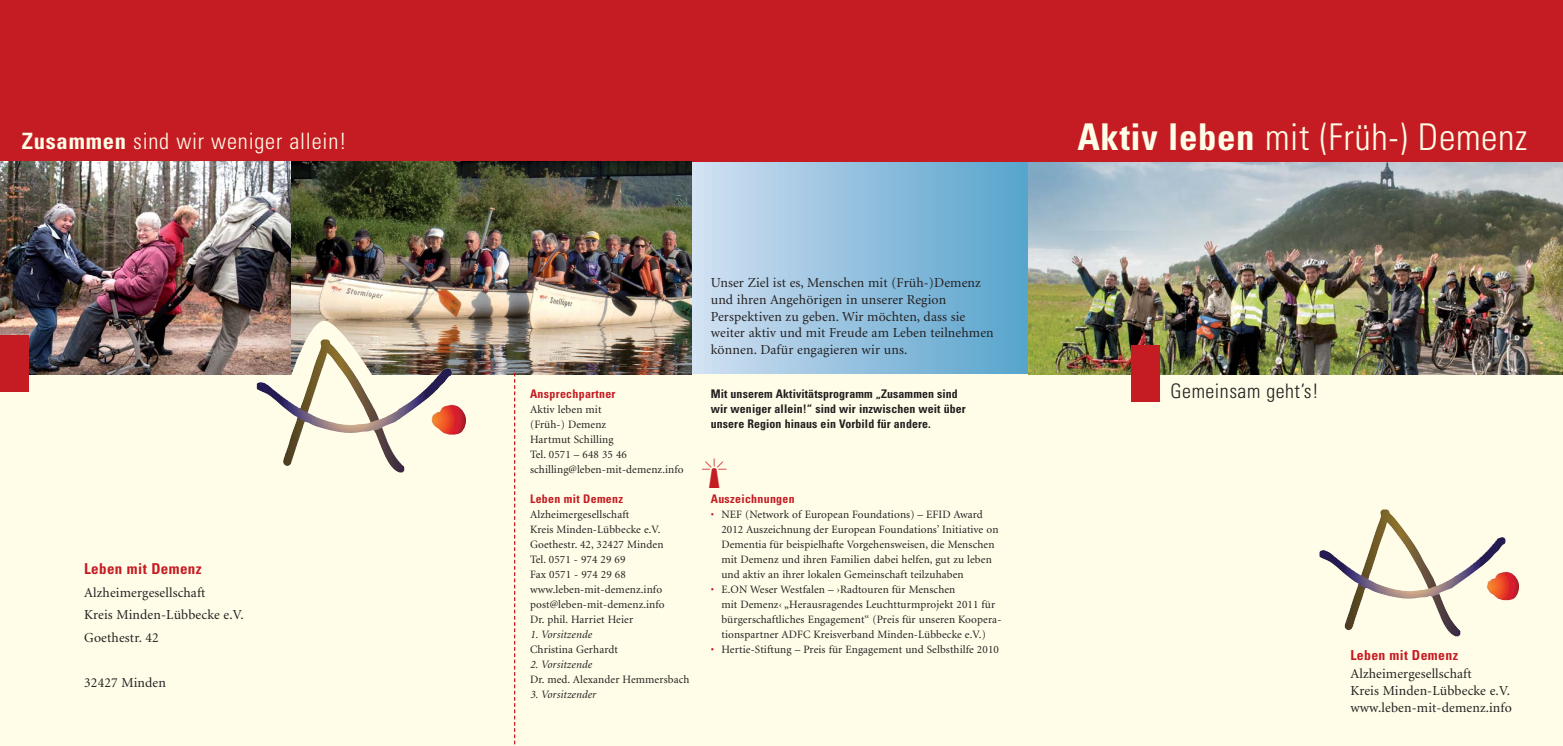
<style>
.page{position:relative;width:1563px;height:746px;background:#fff}
.page>*{position:absolute;margin:0;border:0;box-sizing:border-box;transform-origin:0 0}
.t1{font:300 condensed 36.88px "Univers";letter-spacing:.02em;color:#fffde8}
.t2{font:36.62px "Carta";color:#c51c23}
.t3{font:300 condensed 22.5px "Univers";letter-spacing:.035em;color:#fffde8}
.t4{font:300 condensed 20px "Univers";letter-spacing:.025em;color:#231f20}
.t5{font:700 condensed 15px "Univers";letter-spacing:.025em;color:#c51c23}
.t6{font:13.75px/16.9px "Minion";letter-spacing:.01em;color:#231f20}
.t7{font:700 condensed 13.75px "Univers";letter-spacing:.025em;color:#c51c23}
.t8{font:700 condensed 11.88px/15px "Univers";letter-spacing:.01em;color:#231f20}
.t9{font:700 condensed 11.88px "Univers";letter-spacing:.025em;color:#c51c23}
.t10{font:11.25px/15px "Minion";letter-spacing:.01em;color:#231f20}
.t11{font:italic 11.25px "Minion";letter-spacing:.01em;color:#231f20}
.s1{font-weight:700}
.s2{color:#c51c23}
</style>
<div class="page">
<img style="left:0;top:0;width:1563px;height:746px">
<h3 class="t3" style="left:22px;top:132px;width:326px"><span class="s1">Zusammen</span> sind wir weniger allein!</h3>
<h3 class="t5" style="left:84px;top:563px;width:119px">Leben mit Demenz</h3>
<p class="t6" style="left:84px;top:582px;width:161px;line-height:22.5px">Alzheimergesellschaft<br>Kreis Minden-Lübbecke e.V.<br>Goethestr. 42</p>
<p class="t6" style="left:84px;top:675px;width:83px">32427 Minden</p>
<p class="t9" style="left:530px;top:389px;width:87px">Ansprechpartner</p>
<p class="t10" style="left:530px;top:403px;width:155px">Aktiv leben mit<br>(Früh-) Demenz<br>Hartmut Schilling<br>Tel. 0571 – 648 35 46 schilling@leben-mit-demenz.info</p>
<p class="t9" style="left:530px;top:494px;width:94px">Leben mit Demenz</p>
<p class="t10" style="left:530px;top:508px;width:136px">Alzheimergesellschaft<br>Kreis Minden-Lübbecke e.V.<br>Goethestr. 42, 32427 Minden<br>Tel. 0571 - 974 29 69<br>Fax 0571 - 974 29 68 www.leben-mit-demenz.info post@leben-mit-demenz.info<br>Dr. phil. Harriet Heier</p>
<p class="t11" style="left:530px;top:630px;width:63px">1. Vorsitzende</p>
<p class="t10" style="left:530px;top:643px;width:89px">Christina Gerhardt</p>
<p class="t11" style="left:530px;top:660px;width:63px">2. Vorsitzende</p>
<p class="t10" style="left:530px;top:673px;width:161px">Dr. med. Alexander Hemmersbach</p>
<p class="t11" style="left:530px;top:690px;width:67px">3. Vorsitzender</p>
<p class="t6" style="left:711px;top:275px;width:285px">Unser Ziel ist es, Menschen mit (Früh-)Demenz und ihren Angehörigen in unserer Region<br>Per spek tiven zu geben. Wir möchten, dass sie weiter aktiv und mit Freude am Leben teilnehmen können. Dafür engagieren wir uns.</p>
<p class="t8" style="left:711px;top:387px;width:257px">Mit unserem Aktivitätsprogramm „Zusammen sind wir weniger allein!“ sind wir inzwischen weit über unsere Region hinaus ein Vorbild für andere.</p>
<h2 class="t2" style="left:702px;top:454px;width:26px">-</h2>
<p class="t9" style="left:711px;top:494px;width:85px">Auszeichnungen</p>
<p class="t10" style="left:721px;top:508px;width:279px;text-indent:-11px"><span class="s2">•</span> NEF (Network of European Foundations) – EFID Award 2012 Auszeichnung der European Foundations’ Initiative on Dementia für beispielhafte Vorgehensweisen, die Menschen mit Demenz und ihren Familien dabei helfen, gut zu leben und aktiv an ihrer lokalen Gemeinschaft teilzuhaben</p>
<p class="t10" style="left:721px;top:583px;width:282px;text-indent:-11px"><span class="s2">•</span> E.ON Weser Westfalen – ›Radtouren für Menschen<br>mit Demenz‹ „Herausragendes Leuchtturmprojekt 2011 für bürgerschaftliches Engagement“ (Preis für unseren Koopera&shy;tionspartner ADFC Kreisverband Minden-Lübbecke e.V.)</p>
<p class="t10" style="left:711px;top:643px;width:290px"><span class="s2">•</span> Hertie-Stiftung – Preis für Engagement und Selbsthilfe 2010</p>
<h1 class="t1" style="left:1077px;top:124px;width:452px"><span class="s1">Aktiv leben</span> mit (Früh-) Demenz</h1>
<h3 class="t4" style="left:1171px;top:383px;width:150px">Gemeinsam geht’s!</h3>
<p class="t7" style="left:1350px;top:650px;width:109px">Leben mit Demenz</p>
<p class="t6" style="left:1350px;top:665px;width:161px;line-height:17.5px">Alzheimergesellschaft<br>Kreis Minden-Lübbecke e.V.</p>
<p class="t6" style="left:1350px;top:699px;width:163px">www.leben-mit-demenz.info</p>
</div>
